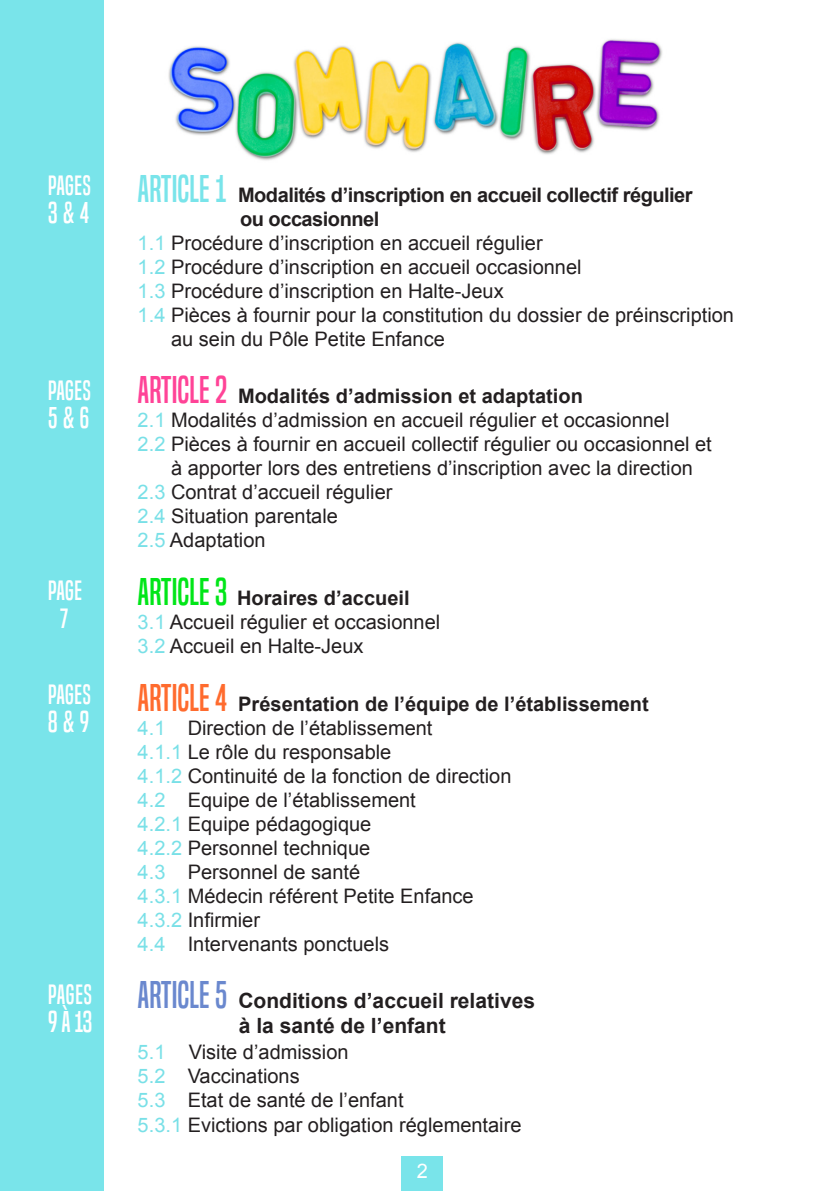
<style>
.page{position:relative;width:840px;height:1191px;background:#fff}
.page>*{position:absolute;margin:0;border:0;box-sizing:border-box;transform-origin:0 0}
.t1{font:28px "Built Titling Rg";color:#fff}
.t2{font:26px "Built Titling Rg";letter-spacing:.025em;color:#fff}
.t3{font:700 21px "Arial";color:#231f20}
.t4{font:20px/24px "Arial";color:#231f20}
.t5{font:700 20px "Arial";letter-spacing:-.025em;color:#231f20}
.t6{font:20px "Arial";color:#fff}
.s1{font-family:"Built Titling Rg";font-weight:400;font-size:36px;color:#79e4ea}
.s2{font-weight:700}
.s3{color:#79e0e7}
.s4{font-family:"Built Titling Rg";font-size:36px;color:#ff4397}
.s5{font-family:"Built Titling Rg";font-size:36px;color:#01e618}
.s6{font-family:"Built Titling Rg";font-size:36px;color:#ff6b2e}
.s7{font-family:"Built Titling Rg";font-weight:400;font-size:36px;color:#6a88ce}
</style>
<div class="page">
<img style="left:103px;top:33px;width:560px;height:131px">
<div style="left:0;top:0;width:103px;height:1191px;background:#79e4ea"></div>
<div style="left:401px;top:1157px;width:41px;height:34px;background:#79e4ea"></div>
<p class="t2" style="left:48px;top:170px;width:44px">PAGES</p>
<p class="t1" style="left:48px;top:196px;width:42px">3 &amp; 4</p>
<p class="t2" style="left:48px;top:374px;width:44px">PAGES</p>
<p class="t1" style="left:48px;top:400px;width:42px">5 &amp; 6</p>
<p class="t2" style="left:48px;top:574px;width:35px">PAGE</p>
<p class="t2" style="left:60px;top:602px;width:10px">7</p>
<p class="t2" style="left:48px;top:678px;width:44px">PAGES</p>
<p class="t1" style="left:48px;top:704px;width:42px">8 &amp; 9</p>
<p class="t2" style="left:48px;top:978px;width:45px">PAGES</p>
<p class="t1" style="left:48px;top:1004px;width:45px">9 À 13</p>
<p class="t5" style="left:137px;top:181px;width:556px"><span class="s1">ARTICLE 1</span> Modalités d’inscription en accueil collectif régulier</p>
<p class="t4" style="left:137px;top:207px;width:445px;text-indent:102px"><span class="s2">ou occasionnel<br></span><span class="s3">1.1</span> Procédure d’inscription en accueil régulier<br><span class="s3">1.2</span> Procédure d’inscription en accueil occasionnel <span class="s3">1.3</span> Procédure d’inscription en Halte-Jeux</p>
<p class="t4" style="left:137px;top:303px;width:597px"><span class="s3">1.4</span> Pièces à fournir pour la constitution du dossier de préinscription</p>
<p class="t4" style="left:171px;top:327px;width:275px">au sein du Pôle Petite Enfance</p>
<p class="t4" style="left:137px;top:384px;width:575px"><span class="s4">ARTICLE 2</span> <span class="s2">Modalités d’admission et adaptation<br></span><span class="s3">2.1</span> Modalités d’admission en accueil régulier et occasionnel<br><span class="s3">2.2</span> Pièces à fournir en accueil collectif régulier ou occasionnel et</p>
<p class="t4" style="left:171px;top:456px;width:523px">à apporter lors des entretiens d’inscription avec la direction</p>
<p class="t4" style="left:137px;top:480px;width:256px"><span class="s3">2.3</span> Contrat d’accueil régulier<br><span class="s3">2.4</span> Situation parentale<br><span class="s3">2.5</span> Adaptation</p>
<p class="t4" style="left:137px;top:586px;width:304px"><span class="s5">ARTICLE 3</span> <span class="s2">Horaires d’accueil<br></span><span class="s3">3.1</span> Accueil régulier et occasionnel<br><span class="s3">3.2</span> Accueil en Halte-Jeux</p>
<p class="t4" style="left:137px;top:691px;width:512px"><span class="s6">ARTICLE 4</span> <span class="s2">Présentation de l’équipe de l’établissement<br></span><span class="s3">4.1</span> Direction de l’établissement<br><span class="s3">4.1.1</span> Le rôle du responsable<br><span class="s3">4.1.2</span> Continuité de la fonction de direction<br><span class="s3">4.2</span> Equipe de l’établissement<br><span class="s3">4.2.1</span> Equipe pédagogique<br><span class="s3">4.2.2</span> Personnel technique<br><span class="s3">4.3</span> Personnel de santé<br><span class="s3">4.3.1</span> Médecin référent Petite Enfance<br><span class="s3">4.3.2</span> Infirmier<br><span class="s3">4.4</span> Intervenants ponctuels</p>
<p class="t3" style="left:137px;top:987px;width:399px"><span class="s7">ARTICLE 5</span> Conditions d’accueil relatives</p>
<p class="t3" style="left:239px;top:1012px;width:208px">à la santé de l’enfant</p>
<p class="t4" style="left:137px;top:1039px;width:385px"><span class="s3">5.1</span> Visite d’admission<br><span class="s3">5.2</span> Vaccinations<br><span class="s3">5.3</span> Etat de santé de l’enfant<br><span class="s3">5.3.1</span> Evictions par obligation réglementaire</p>
<p class="t6" style="left:416px;top:1158px;width:13px">2</p>
</div>
